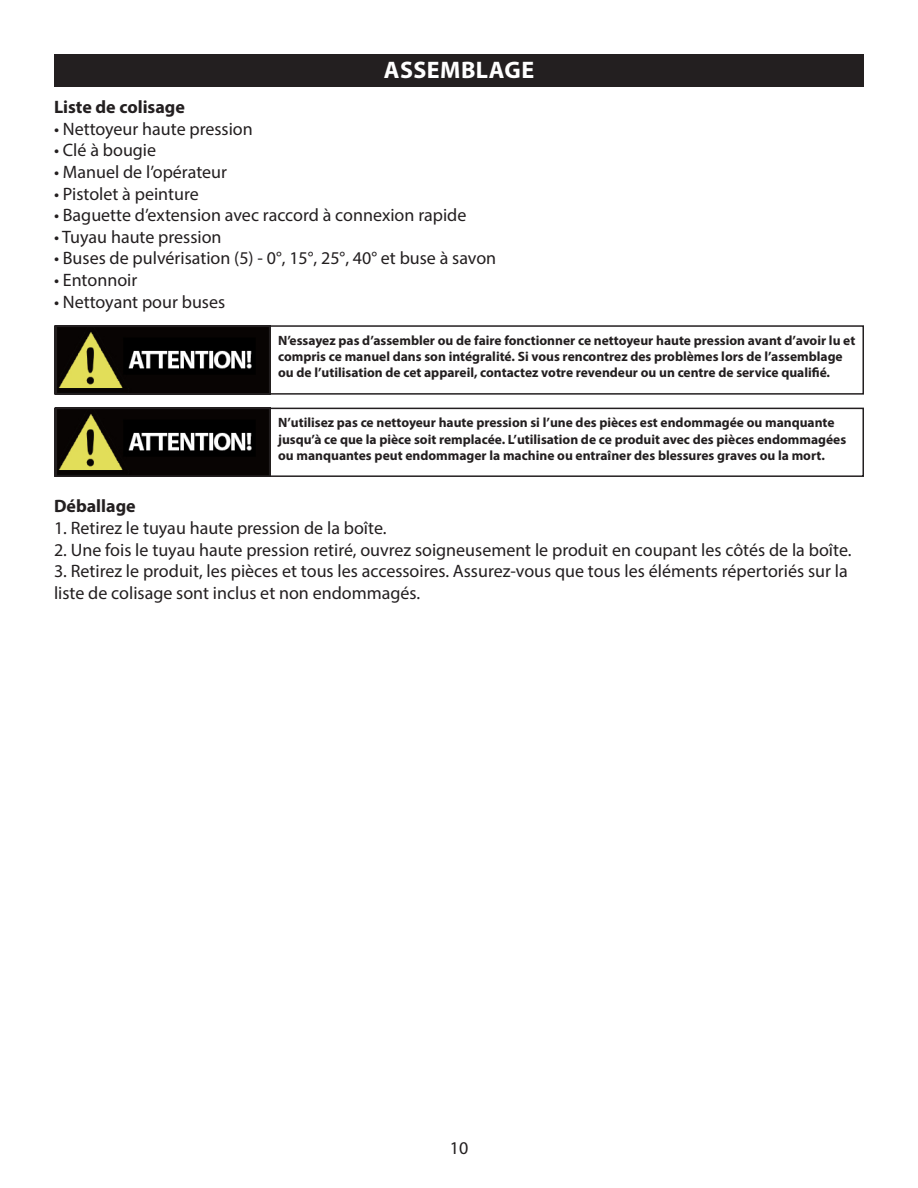
<style>
.page{position:relative;width:918px;height:1188px;background:#fff}
.page>*{position:absolute;margin:0;border:0;box-sizing:border-box;transform-origin:0 0}
.t1{font:700 24px "Myriad Pro";letter-spacing:.02em;color:#fff}
.t2{font:18px/21.6px "Myriad Pro";color:#231f20}
.t3{font:700 18px "Myriad Pro";color:#231f20}
.t4{font:700 13.5px/16.2px "Myriad Pro";color:#231f20}
</style>
<div class="page">
<div style="left:54px;top:54px;width:810px;height:33px;background:#231f20"></div>
<img style="left:57px;top:328px;width:213px;height:64px">
<img style="left:57px;top:411px;width:213px;height:63px">
<div style="left:54px;top:325px;width:810px;height:70px;border:2px solid #231f20"></div>
<div style="left:54px;top:408px;width:810px;height:69px;border:2px solid #231f20"></div>
<p class="t1" style="left:384px;top:55px;width:152px">ASSEMBLAGE</p>
<p class="t3" style="left:54px;top:95px;width:133px">Liste de colisage</p>
<p class="t2" style="left:54px;top:118px;width:200px">• Nettoyeur haute pression</p>
<p class="t2" style="left:54px;top:139px;width:104px">• Clé à bougie</p>
<p class="t2" style="left:54px;top:161px;width:175px">• Manuel de l’opérateur</p>
<p class="t2" style="left:54px;top:182px;width:146px">• Pistolet à peinture</p>
<p class="t2" style="left:54px;top:204px;width:414px">• Baguette d’extension avec raccord à connexion rapide</p>
<p class="t2" style="left:54px;top:226px;width:169px">• Tuyau haute pression</p>
<p class="t2" style="left:54px;top:247px;width:444px">• Buses de pulvérisation (5) - 0°, 15°, 25°, 40° et buse à savon</p>
<p class="t2" style="left:54px;top:269px;width:85px">• Entonnoir</p>
<p class="t2" style="left:54px;top:290px;width:173px">• Nettoyant pour buses</p>
<p class="t4" style="left:278px;top:332px;width:579px">N’essayez pas d’assembler ou de faire fonctionner ce nettoyeur haute pression avant d’avoir lu et compris ce manuel dans son intégralité. Si vous rencontrez des problèmes lors de l’assemblage ou de l’utilisation de cet appareil, contactez votre revendeur ou un centre de service qualifié.</p>
<p class="t4" style="left:278px;top:414px;width:570px">N’utilisez pas ce nettoyeur haute pression si l’une des pièces est endommagée ou manquante jusqu’à ce que la pièce soit remplacée. L’utilisation de ce produit avec des pièces endommagées ou manquantes peut endommager la machine ou entraîner des blessures graves ou la mort.</p>
<p class="t3" style="left:54px;top:495px;width:83px">Déballage</p>
<p class="t2" style="left:54px;top:517px;width:334px">1. Retirez le tuyau haute pression de la boîte.</p>
<p class="t2" style="left:54px;top:538px;width:799px">2. Une fois le tuyau haute pression retiré, ouvrez soigneusement le produit en coupant les côtés de la boîte.</p>
<p class="t2" style="left:54px;top:560px;width:795px">3. Retirez le produit, les pièces et tous les accessoires. Assurez-vous que tous les éléments répertoriés sur la liste de colisage sont inclus et non endommagés.</p>
<p class="t2" style="left:450px;top:1137px;width:20px">10</p>
</div>
